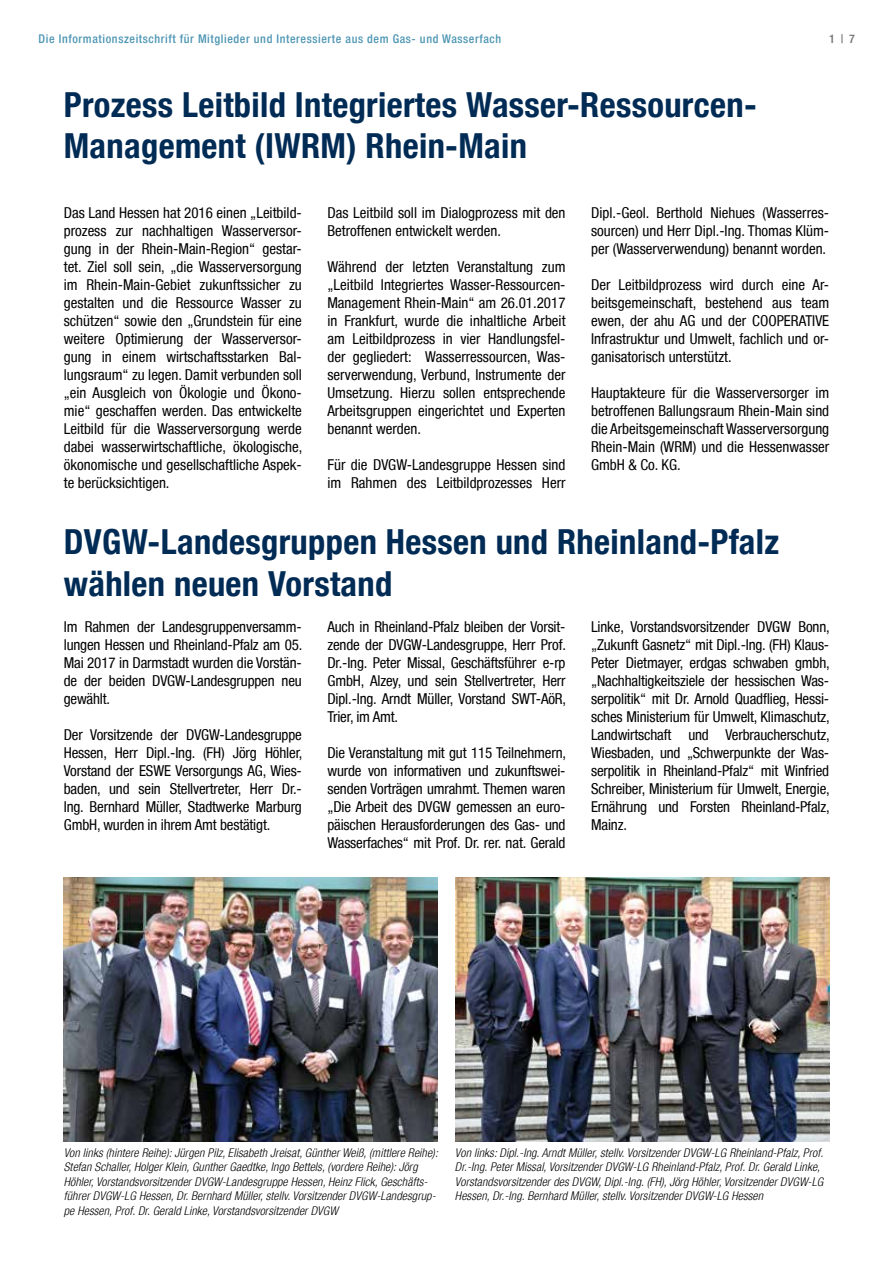
<style>
.page{position:relative;width:893px;height:1263px;background:#fff}
.page>*{position:absolute;margin:0;border:0;box-sizing:border-box;transform-origin:0 0}
.t1{font:700 condensed 34.5px/41.4px "Helvetica Neue LT";letter-spacing:.01em;color:#002b55}
.t2{font:condensed 15px/18px "Helvetica Neue LT";color:#000;text-align:justify}
.t3{font:italic 300 condensed 12px/14.4px "Helvetica Neue LT";letter-spacing:.01em;color:#000}
.t4{font:500 condensed 12px "Helvetica Neue LT";letter-spacing:.05em;color:#4e96b3}
.t5{font:500 condensed 12px "Helvetica Neue LT";color:#707172}
</style>
<div class="page">
<img style="left:64px;top:877px;width:374px;height:264px">
<img style="left:455px;top:877px;width:374px;height:264px">
<p class="t4" style="left:39px;top:31px;width:464px">Die Informationszeitschrift für Mitglieder und Interessierte aus dem Gas- und Wasserfach</p>
<p class="t5" style="left:829px;top:31px;width:27px">1 | 7</p>
<h1 class="t1" style="left:64px;top:83px;width:694px">Prozess Leitbild Integriertes Wasser-Ressourcen-<br>Management (IWRM) Rhein-Main</h1>
<p class="t2" style="left:591px;top:204px;width:240px">Dipl.-Geol. Berthold Niehues (Wasserres&shy;sourcen) und Herr Dipl.-Ing. Thomas Klüm&shy;per (Wasserverwendung) benannt worden.</p>
<p class="t2" style="left:591px;top:276px;width:240px">Der Leitbildprozess wird durch eine Ar&shy;beitsgemeinschaft, bestehend aus team ewen, der ahu AG und der COOPERATIVE Infrastruktur und Umwelt, fachlich und or&shy;ganisatorisch unterstützt.</p>
<p class="t2" style="left:591px;top:384px;width:240px">Hauptakteure für die Wasserversorger im betroffenen Ballungsraum Rhein-Main sind die Arbeitsgemeinschaft Wasserversorgung Rhein-Main (WRM) und die Hessenwasser GmbH &amp; Co. KG.</p>
<p class="t2" style="left:64px;top:204px;width:240px">Das Land Hessen hat 2016 einen „Leitbild&shy;prozess zur nachhaltigen Wasserversor&shy;gung in der Rhein-Main-Region“ gestar&shy;tet. Ziel soll sein, „die Wasserversorgung im Rhein-Main-Gebiet zukunftssicher zu gestalten und die Ressource Wasser zu schützen“ sowie den „Grundstein für eine weitere Optimierung der Wasserversor&shy;gung in einem wirtschaftsstarken Bal&shy;lungsraum“ zu legen. Damit verbunden soll „ein Ausgleich von Ökologie und Ökono&shy;mie“ geschaffen werden. Das entwickelte Leitbild für die Wasserversorgung werde dabei wasserwirtschaftliche, ökologische, ökonomische und gesellschaftliche Aspek&shy;te berücksichtigen.</p>
<p class="t2" style="left:327px;top:204px;width:240px">Das Leitbild soll im Dialogprozess mit den<br>Betroffenen entwickelt werden.</p>
<p class="t2" style="left:327px;top:258px;width:240px">Während der letzten Veranstaltung zum „Leitbild Integriertes Wasser-Ressourcen-Management Rhein-Main“ am 26.01.2017 in Frankfurt, wurde die inhaltliche Arbeit am Leitbildprozess in vier Handlungsfel&shy;der gegliedert: Wasserressourcen, Was&shy;serverwendung, Verbund, Instrumente der Umsetzung. Hierzu sollen entsprechende Arbeitsgruppen eingerichtet und Experten benannt werden.</p>
<p class="t2" style="left:327px;top:456px;width:240px">Für die DVGW-Landesgruppe Hessen sind im Rahmen des Leitbildprozesses Herr</p>
<h1 class="t1" style="left:64px;top:521px;width:717px">DVGW-Landesgruppen Hessen und Rheinland-Pfalz wählen neuen Vorstand</h1>
<p class="t2" style="left:64px;top:618px;width:240px">Im Rahmen der Landesgruppenversamm&shy;lungen Hessen und Rheinland-Pfalz am 05.<br>Mai 2017 in Darmstadt wurden die Vorstän&shy;de der beiden DVGW-Landesgruppen neu gewählt.</p>
<p class="t2" style="left:64px;top:726px;width:240px">Der Vorsitzende der DVGW-Landesgruppe Hessen, Herr Dipl.-Ing. (FH) Jörg Höhler, Vorstand der ESWE Versorgungs AG, Wies&shy;baden, und sein Stellvertreter, Herr Dr.- Ing. Bernhard Müller, Stadtwerke Marburg GmbH, wurden in ihrem Amt bestätigt.</p>
<p class="t2" style="left:591px;top:618px;width:240px">Linke, Vorstandsvorsitzender DVGW Bonn, „Zukunft Gasnetz“ mit Dipl.-Ing. (FH) Klaus-Peter Dietmayer, erdgas schwaben gmbh, „Nachhaltigkeitsziele der hessischen Was&shy;serpolitik“ mit Dr. Arnold Quadflieg, Hessi&shy;sches Ministerium für Umwelt, Klimaschutz, Landwirtschaft und Verbraucherschutz, Wiesbaden, und „Schwerpunkte der Was&shy;serpolitik in Rheinland-Pfalz“ mit Winfried Schreiber, Ministerium für Umwelt, Energie, Ernährung und Forsten Rheinland-Pfalz, Mainz.</p>
<p class="t2" style="left:327px;top:618px;width:240px;text-align:left">Auch in Rheinland-Pfalz bleiben der Vorsit&shy;zende der DVGW-Landesgruppe, Herr Prof.<br>Dr.-Ing. Peter Missal, Geschäftsführer e-rp GmbH, Alzey, und sein Stellvertreter, Herr Dipl.-Ing. Arndt Müller, Vorstand SWT-AöR, Trier, im Amt.</p>
<p class="t2" style="left:327px;top:744px;width:240px">Die Veranstaltung mit gut 115 Teilnehmern, wurde von informativen und zukunftswei&shy;senden Vorträgen umrahmt. Themen waren „Die Arbeit des DVGW gemessen an euro&shy;päischen Herausforderungen des Gas- und Wasserfaches“ mit Prof. Dr. rer. nat. Gerald</p>
<p class="t3" style="left:64px;top:1145px;width:376px">Von links (hintere Reihe): Jürgen Pilz, Elisabeth Jreisat, Günther Weiß, (mittlere Reihe):<br>Stefan Schaller, Holger Klein, Gunther Gaedtke, Ingo Bettels, (vordere Reihe): Jörg Höhler, Vorstandsvorsitzender DVGW-Landesgruppe Hessen, Heinz Flick, Geschäfts&shy;führer DVGW-LG Hessen, Dr. Bernhard Müller, stellv. Vorsitzender DVGW-Landesgrup&shy;pe Hessen, Prof. Dr. Gerald Linke, Vorstandsvorsitzender DVGW</p>
<p class="t3" style="left:455px;top:1145px;width:370px">Von links: Dipl.-Ing. Arndt Müller, stellv. Vorsitzender DVGW-LG Rheinland-Pfalz, Prof.<br>Dr.-Ing. Peter Missal, Vorsitzender DVGW-LG Rheinland-Pfalz, Prof. Dr. Gerald Linke, Vorstandsvorsitzender des DVGW, Dipl.-Ing. (FH), Jörg Höhler, Vorsitzender DVGW-LG Hessen, Dr.-Ing. Bernhard Müller, stellv. Vorsitzender DVGW-LG Hessen</p>
</div>
